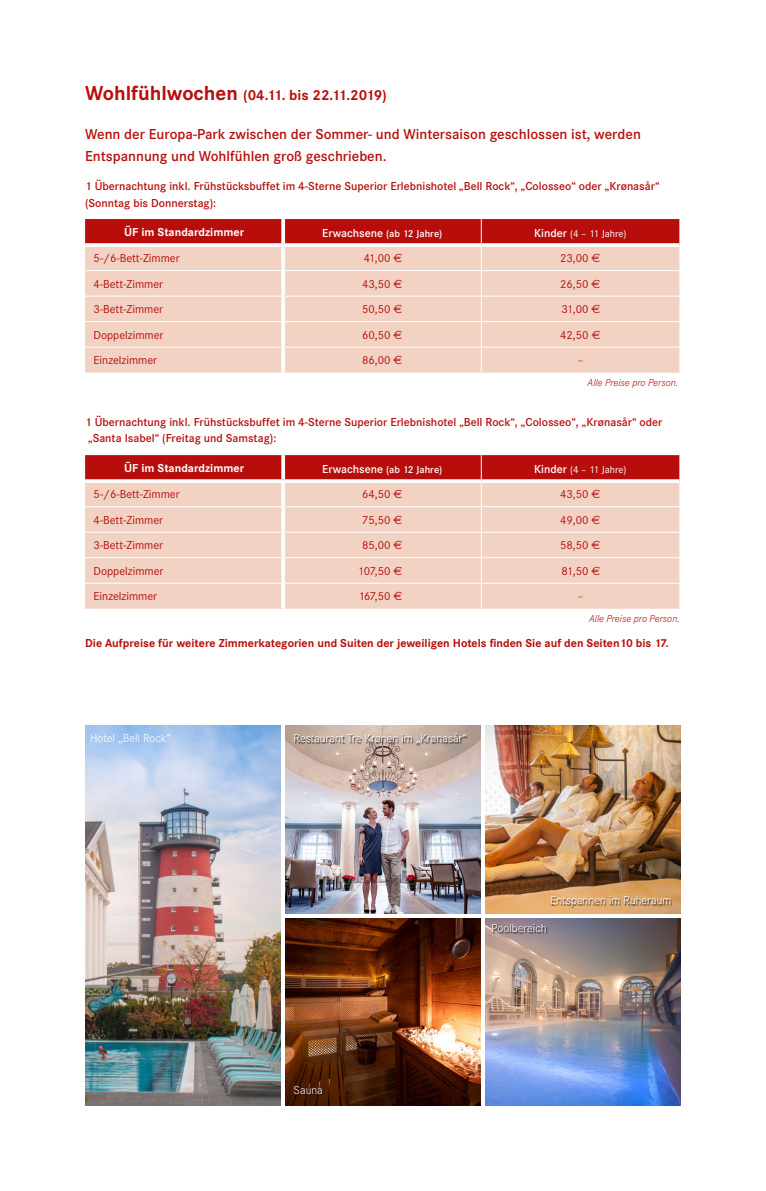
<style>
.page{position:relative;width:766px;height:1191px;background:#fff}
.page>*{position:absolute;margin:0;border:0;box-sizing:border-box;transform-origin:0 0}
.t1{font:600 15px/21.8px "Corporate S";color:#b70e0c}
.t2{font:700 15px "Corporate S";letter-spacing:-.005em;color:#b70e0c}
.t3{font:600 12px/16.5px "Corporate S";color:#b70e0c}
.t4{font:12px "Corporate S";color:#b70e0c}
.t5{font:700 12px "Corporate S";color:#b70e0c}
.t6{font:300 12px "Corporate S";color:#fff}
.t7{font:700 12px "Corporate S";color:#fff}
.t8{font:300 12px "Corporate S";color:#b70e0c}
.t9{font:600 10.5px "Corporate S";color:#fff}
.t10{font:italic 300 10.5px "Corporate S";color:#b70e0c}
.t11{font:10.5px "Corporate S";color:#fff}
.s1{font-size:21px}
.s2{font-size:12px}
.s3{font-weight:600;font-size:12px}
.s4{font-family:"Euro Sans"}
</style>
<div class="page">
<svg style="left:85px;top:219px;width:594px;height:154px;background:#eabaaf"></svg>
<svg style="left:85px;top:455px;width:594px;height:154px;background:#eabaaf"></svg>
<img style="left:285px;top:726px;width:195px;height:187px">
<img style="left:85px;top:725px;width:196px;height:381px">
<img style="left:285px;top:918px;width:195px;height:188px">
<img style="left:485px;top:726px;width:195px;height:187px">
<img style="left:485px;top:918px;width:195px;height:187px">
<div style="left:551px;top:896px;width:121px;height:12px;background:#000;opacity:.75"></div>
<div style="left:294px;top:1086px;width:29px;height:9px;background:#000;opacity:.75"></div>
<div style="left:493px;top:924px;width:54px;height:9px;background:#000;opacity:.75"></div>
<div style="left:295px;top:734px;width:173px;height:11px;background:#000;opacity:.75"></div>
<p class="t2" style="left:85px;top:87px;width:303px"><span class="s1">Wohlfühlwochen</span> (04.11. bis 22.11.2019)</p>
<p class="t1" style="left:85px;top:123px;width:557px">Wenn der Europa-Park zwischen der Sommer- und Wintersaison geschlossen ist, werden<br>Entspannung und Wohlfühlen groß geschrieben.</p>
<p class="t3" style="left:85px;top:178px;width:575px">1 Übernachtung inkl. Frühstücksbuffet im 4-Sterne Superior Erlebnishotel „Bell Rock“, „Colosseo“ oder „Krønasår“ (Sonntag bis Donnerstag):</p>
<p class="t7" style="left:124px;top:225px;width:122px">ÜF im Standardzimmer</p>
<p class="t9" style="left:322px;top:227px;width:122px"><span class="s2">Erwachsene</span> (ab 12 Jahre)</p>
<p class="t11" style="left:534px;top:227px;width:94px"><span class="s3">Kinder</span> (4 – 11 Jahre)</p>
<p class="t4" style="left:94px;top:251px;width:88px">5-/6-Bett-Zimmer</p>
<p class="t4" style="left:363px;top:251px;width:40px">41,00 <span class="s4">€</span></p>
<p class="t4" style="left:560px;top:251px;width:42px">23,00 <span class="s4">€</span></p>
<p class="t4" style="left:94px;top:277px;width:71px">4-Bett-Zimmer</p>
<p class="t4" style="left:362px;top:277px;width:42px">43,50 <span class="s4">€</span></p>
<p class="t4" style="left:560px;top:277px;width:42px">26,50 <span class="s4">€</span></p>
<p class="t4" style="left:94px;top:302px;width:71px">3-Bett-Zimmer</p>
<p class="t4" style="left:362px;top:302px;width:42px">50,50 <span class="s4">€</span></p>
<p class="t4" style="left:561px;top:302px;width:41px">31,00 <span class="s4">€</span></p>
<p class="t4" style="left:94px;top:328px;width:71px">Doppelzimmer</p>
<p class="t4" style="left:362px;top:328px;width:42px">60,50 <span class="s4">€</span></p>
<p class="t4" style="left:560px;top:328px;width:42px">42,50 <span class="s4">€</span></p>
<p class="t4" style="left:94px;top:353px;width:65px">Einzelzimmer</p>
<p class="t4" style="left:362px;top:353px;width:42px">86,00 <span class="s4">€</span></p>
<p class="t8" style="left:577px;top:354px;width:7px">–</p>
<p class="t10" style="left:587px;top:377px;width:92px">Alle Preise pro Person.</p>
<p class="t3" style="left:85px;top:413px;width:578px">1 Übernachtung inkl. Frühstücksbuffet im 4-Sterne Superior Erlebnishotel „Bell Rock“, „Colosseo“, „Krønasår“ oder „Santa Isabel“ (Freitag und Samstag):</p>
<p class="t7" style="left:124px;top:461px;width:122px">ÜF im Standardzimmer</p>
<p class="t9" style="left:322px;top:463px;width:122px"><span class="s2">Erwachsene</span> (ab 12 Jahre)</p>
<p class="t11" style="left:534px;top:463px;width:94px"><span class="s3">Kinder</span> (4 – 11 Jahre)</p>
<p class="t4" style="left:94px;top:487px;width:88px">5-/6-Bett-Zimmer</p>
<p class="t4" style="left:362px;top:487px;width:42px">64,50 <span class="s4">€</span></p>
<p class="t4" style="left:560px;top:487px;width:42px">43,50 <span class="s4">€</span></p>
<p class="t4" style="left:94px;top:513px;width:71px">4-Bett-Zimmer</p>
<p class="t4" style="left:362px;top:513px;width:42px">75,50 <span class="s4">€</span></p>
<p class="t4" style="left:560px;top:513px;width:42px">49,00 <span class="s4">€</span></p>
<p class="t4" style="left:94px;top:538px;width:71px">3-Bett-Zimmer</p>
<p class="t4" style="left:362px;top:538px;width:42px">85,00 <span class="s4">€</span></p>
<p class="t4" style="left:560px;top:538px;width:42px">58,50 <span class="s4">€</span></p>
<p class="t4" style="left:94px;top:564px;width:71px">Doppelzimmer</p>
<p class="t4" style="left:358px;top:564px;width:46px">107,50 <span class="s4">€</span></p>
<p class="t4" style="left:561px;top:564px;width:41px">81,50 <span class="s4">€</span></p>
<p class="t4" style="left:94px;top:589px;width:65px">Einzelzimmer</p>
<p class="t4" style="left:358px;top:589px;width:46px">167,50 <span class="s4">€</span></p>
<p class="t8" style="left:577px;top:590px;width:7px">–</p>
<p class="t10" style="left:589px;top:612px;width:92px">Alle Preise pro Person.</p>
<p class="t5" style="left:85px;top:636px;width:585px">Die Aufpreise für weitere Zimmerkategorien und Suiten der jeweiligen Hotels finden Sie auf den Seiten10 bis 17.</p>
<p class="t6" style="left:90px;top:731px;width:82px">Hotel „Bell Rock“</p>
<p class="t6" style="left:293px;top:731px;width:175px">Restaurant Tre Krønen im „Krønasår“</p>
<p class="t6" style="left:550px;top:893px;width:122px">Entspannen im Ruheraum</p>
<p class="t6" style="left:491px;top:921px;width:57px">Poolbereich</p>
<p class="t6" style="left:293px;top:1083px;width:31px">Sauna</p>
</div>
